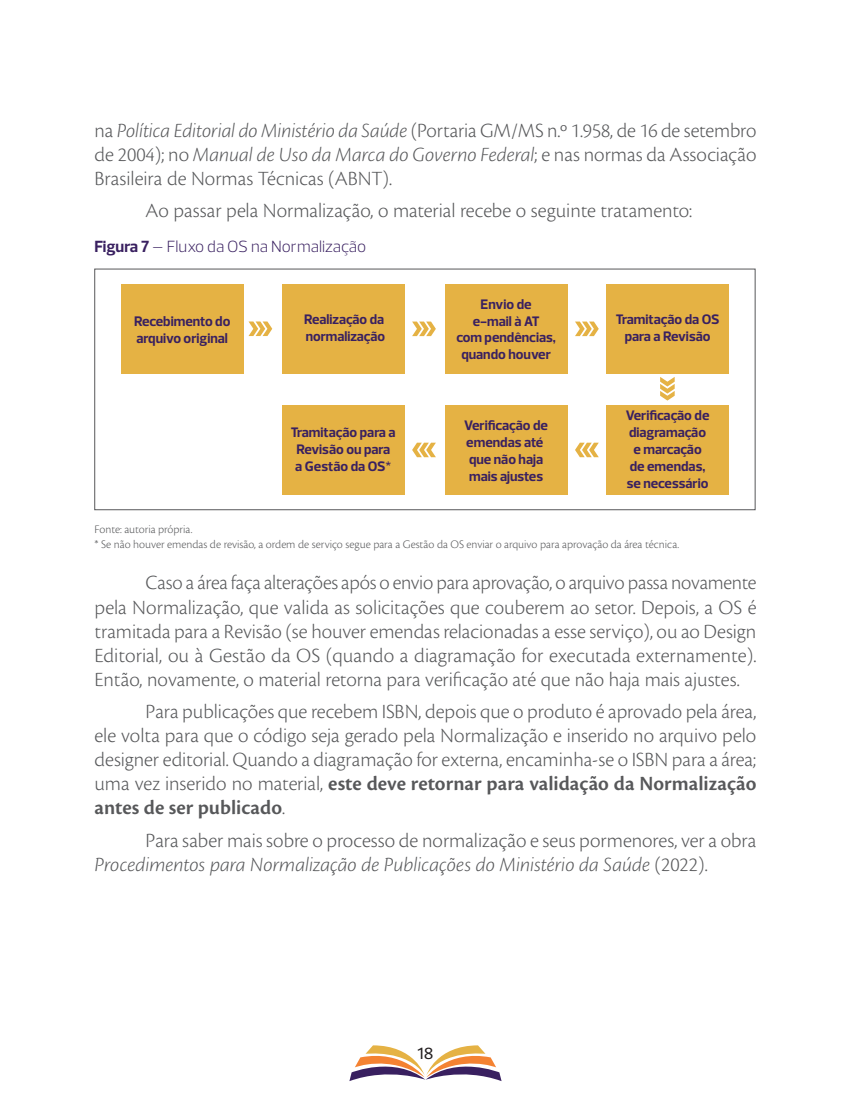
<style>
.page{position:relative;width:851px;height:1106px;background:#fff}
.page>*{position:absolute;margin:0;border:0;box-sizing:border-box;transform-origin:0 0}
.t1{font:300 21px/24px "Cronos Pro";color:#57585a;text-align:justify}
.tit_figs_tbs_grph_chrt{font:300 16.5px "Prelo";color:#392060}
.t2{font:500 16.5px "Prelo";color:#231f20}
.t3{font:700 14.1px/16.8px "Prelo";color:#392060;text-align:center}
.t4{font:300 12px "Cronos Pro";color:#57585a}
.s1{font-style:italic}
.s2{font-weight:700}
.s3{font-weight:600}
</style>
<div class="page">
<svg style="left:349px;top:1045px;width:152px;height:36px"></svg>
<div style="left:121px;top:284px;width:122px;height:90px;background:#e5b244"></div>
<div style="left:282px;top:284px;width:122px;height:90px;background:#e5b244"></div>
<div style="left:445px;top:284px;width:122px;height:90px;background:#e5b244"></div>
<div style="left:606px;top:284px;width:122px;height:90px;background:#e5b244"></div>
<div style="left:445px;top:405px;width:122px;height:90px;background:#e5b244"></div>
<div style="left:282px;top:405px;width:122px;height:90px;background:#e5b244"></div>
<svg style="left:248px;top:321px;width:24px;height:15px"></svg>
<svg style="left:412px;top:321px;width:24px;height:15px"></svg>
<svg style="left:660px;top:377px;width:14px;height:23px"></svg>
<svg style="left:575px;top:321px;width:23px;height:15px"></svg>
<div style="left:606px;top:405px;width:122px;height:90px;background:#e5b244"></div>
<svg style="left:575px;top:442px;width:23px;height:15px"></svg>
<svg style="left:412px;top:442px;width:24px;height:15px"></svg>
<div style="left:94px;top:269px;width:661px;height:241px;border:1px solid #57585a"></div>
<p class="t1" style="left:94px;top:118px;width:663px">na <span class="s1">Política Editorial do Ministério da Saúde</span> (Portaria GM/MS n.º 1.958, de 16 de setembro de 2004); no <span class="s1">Manual de Uso da Marca do Governo Federal</span>; e nas normas da Associação Brasileira de Normas Técnicas (ABNT).</p>
<p class="t1" style="left:146px;top:199px;width:548px">Ao passar pela Normalização, o material recebe o seguinte tratamento:</p>
<p class="tit_figs_tbs_grph_chrt" style="left:94px;top:236px;width:273px"><span class="s2">Figura 7</span> – Fluxo da OS na Normalização</p>
<p class="t3" style="left:134px;top:312px;width:98px;text-align:left">Recebimento do arquivo original</p>
<p class="t3" style="left:304px;top:311px;width:82px;text-align:left">Realização da normalização</p>
<p class="t3" style="left:291px;top:424px;width:106px">Tramitação para a<br>Revisão ou para<br>a Gestão da OS*</p>
<p class="t3" style="left:456px;top:296px;width:101px">Envio de<br>e-mail à AT<br>com pendências, quando houver</p>
<p class="t3" style="left:464px;top:417px;width:85px;text-align:left">Verificação de emendas até que não haja mais ajustes</p>
<p class="t3" style="left:615px;top:311px;width:105px">Tramitação da OS para a Revisão</p>
<p class="t3" style="left:625px;top:407px;width:85px">Verificação de diagramação e marcação de emendas, se necessário</p>
<p class="t4" style="left:94px;top:523px;width:99px">Fonte: autoria própria.</p>
<p class="t4" style="left:94px;top:538px;width:586px">* Se não houver emendas de revisão, a ordem de serviço segue para a Gestão da OS enviar o arquivo para aprovação da área técnica.</p>
<p class="t1" style="left:94px;top:571px;width:663px;text-indent:51px">Caso a área faça alterações após o envio para aprovação, o arquivo passa novamente pela Normalização, que valida as solicitações que couberem ao setor. Depois, a OS é tramitada para a Revisão (se houver emendas relacionadas a esse serviço), ou ao Design Editorial, ou à Gestão da OS (quando a diagramação for executada externamente).<br>Então, novamente, o material retorna para verificação até que não haja mais ajustes.</p>
<p class="t1" style="left:94px;top:699px;width:663px;text-indent:51px">Para publicações que recebem ISBN, depois que o produto é aprovado pela área, ele volta para que o código seja gerado pela Normalização e inserido no arquivo pelo designer editorial. Quando a diagramação for externa, encaminha-se o ISBN para a área; uma vez inserido no material, <span class="s3">este deve retornar para validação da Normalização antes de ser publicado</span>.</p>
<p class="t1" style="left:94px;top:828px;width:663px;text-indent:51px">Para saber mais sobre o processo de normalização e seus pormenores, ver a obra<br><span class="s1">Procedimentos para Normalização de Publicações do Ministério da Saúde</span> (2022).</p>
<p class="t2" style="left:417px;top:1043px;width:17px">18</p>
</div>
